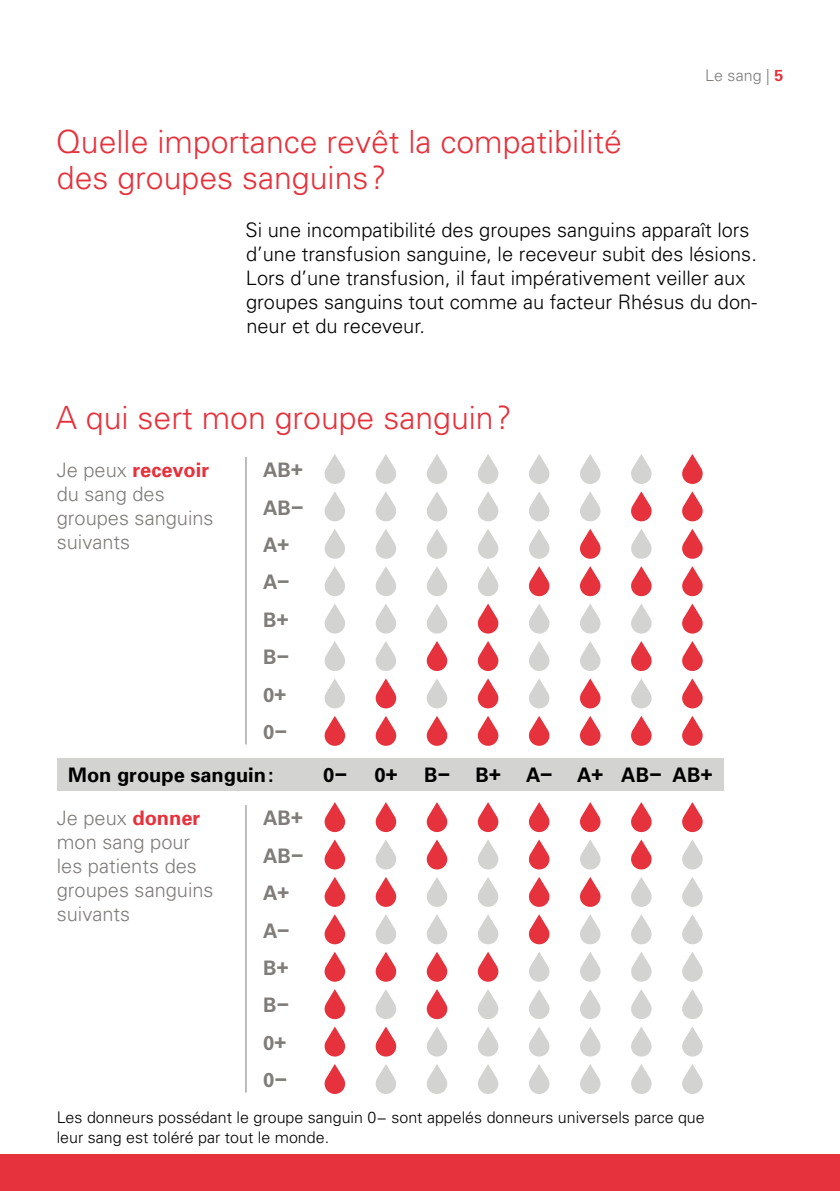
<style>
.page{position:relative;width:840px;height:1191px;background:#fff}
.page>*{position:absolute;margin:0;border:0;box-sizing:border-box;transform-origin:0 0}
.t1{font:300 32px/36px "Univers";color:#e5323d}
.t2{font:300 20px/24px "Univers";color:#000}
.t3{font:300 20px/24px "Univers";color:#7f7c7a}
.t4{font:700 20px/37.2px "Univers LT Pro 65";letter-spacing:.005em;color:#7f7c7a}
.t5{font:700 20px "Univers LT Pro 65";color:#000}
.t6{font:700 20px "Univers";color:#000}
.t7{font:300 16px/20px "Univers";color:#000}
.t8{font:300 16px "Univers";letter-spacing:.01em;color:#7f7c7a}
.s1{font-weight:700;color:#e5323d}
</style>
<div class="page">
<div style="left:57px;top:758px;width:666px;height:33px;background:#d3d3d2"></div>
<svg style="left:324px;top:716px;width:21px;height:30px"></svg>
<svg style="left:375px;top:716px;width:21px;height:30px"></svg>
<svg style="left:426px;top:716px;width:21px;height:30px"></svg>
<svg style="left:477px;top:716px;width:21px;height:30px"></svg>
<svg style="left:528px;top:716px;width:21px;height:30px"></svg>
<svg style="left:580px;top:716px;width:20px;height:30px"></svg>
<svg style="left:631px;top:716px;width:20px;height:30px"></svg>
<svg style="left:682px;top:716px;width:20px;height:30px"></svg>
<svg style="left:324px;top:1064px;width:21px;height:30px"></svg>
<svg style="left:375px;top:1064px;width:21px;height:30px"></svg>
<svg style="left:426px;top:1064px;width:21px;height:30px"></svg>
<svg style="left:478px;top:1064px;width:20px;height:30px"></svg>
<svg style="left:529px;top:1064px;width:20px;height:30px"></svg>
<svg style="left:580px;top:1064px;width:20px;height:30px"></svg>
<svg style="left:631px;top:1064px;width:20px;height:30px"></svg>
<svg style="left:682px;top:1064px;width:20px;height:30px"></svg>
<svg style="left:324px;top:679px;width:21px;height:29px"></svg>
<svg style="left:375px;top:678px;width:21px;height:30px"></svg>
<svg style="left:426px;top:679px;width:21px;height:29px"></svg>
<svg style="left:477px;top:678px;width:21px;height:30px"></svg>
<svg style="left:529px;top:679px;width:20px;height:29px"></svg>
<svg style="left:580px;top:678px;width:20px;height:30px"></svg>
<svg style="left:631px;top:679px;width:20px;height:29px"></svg>
<svg style="left:682px;top:678px;width:20px;height:30px"></svg>
<svg style="left:324px;top:1026px;width:21px;height:30px"></svg>
<svg style="left:375px;top:1026px;width:21px;height:30px"></svg>
<svg style="left:426px;top:1027px;width:21px;height:29px"></svg>
<svg style="left:478px;top:1027px;width:20px;height:29px"></svg>
<svg style="left:529px;top:1027px;width:20px;height:29px"></svg>
<svg style="left:580px;top:1027px;width:20px;height:29px"></svg>
<svg style="left:631px;top:1027px;width:20px;height:29px"></svg>
<svg style="left:682px;top:1027px;width:20px;height:29px"></svg>
<svg style="left:324px;top:641px;width:21px;height:30px"></svg>
<svg style="left:375px;top:641px;width:21px;height:30px"></svg>
<svg style="left:426px;top:641px;width:21px;height:30px"></svg>
<svg style="left:477px;top:641px;width:21px;height:30px"></svg>
<svg style="left:529px;top:641px;width:20px;height:30px"></svg>
<svg style="left:580px;top:641px;width:20px;height:30px"></svg>
<svg style="left:631px;top:641px;width:20px;height:30px"></svg>
<svg style="left:682px;top:641px;width:20px;height:30px"></svg>
<svg style="left:324px;top:989px;width:21px;height:30px"></svg>
<svg style="left:375px;top:989px;width:21px;height:30px"></svg>
<svg style="left:426px;top:989px;width:21px;height:30px"></svg>
<svg style="left:478px;top:989px;width:20px;height:30px"></svg>
<svg style="left:529px;top:989px;width:20px;height:30px"></svg>
<svg style="left:580px;top:989px;width:20px;height:30px"></svg>
<svg style="left:631px;top:989px;width:20px;height:30px"></svg>
<svg style="left:682px;top:989px;width:20px;height:30px"></svg>
<svg style="left:324px;top:604px;width:21px;height:29px"></svg>
<svg style="left:375px;top:604px;width:21px;height:29px"></svg>
<svg style="left:426px;top:604px;width:21px;height:29px"></svg>
<svg style="left:477px;top:603px;width:21px;height:30px"></svg>
<svg style="left:529px;top:604px;width:20px;height:29px"></svg>
<svg style="left:580px;top:604px;width:20px;height:29px"></svg>
<svg style="left:631px;top:604px;width:20px;height:29px"></svg>
<svg style="left:682px;top:603px;width:20px;height:30px"></svg>
<svg style="left:324px;top:952px;width:21px;height:29px"></svg>
<svg style="left:375px;top:952px;width:21px;height:29px"></svg>
<svg style="left:426px;top:952px;width:21px;height:29px"></svg>
<svg style="left:477px;top:952px;width:21px;height:29px"></svg>
<svg style="left:529px;top:952px;width:20px;height:29px"></svg>
<svg style="left:580px;top:952px;width:20px;height:29px"></svg>
<svg style="left:631px;top:952px;width:20px;height:29px"></svg>
<svg style="left:682px;top:952px;width:20px;height:29px"></svg>
<svg style="left:324px;top:566px;width:21px;height:30px"></svg>
<svg style="left:375px;top:566px;width:21px;height:30px"></svg>
<svg style="left:426px;top:567px;width:21px;height:29px"></svg>
<svg style="left:478px;top:566px;width:20px;height:30px"></svg>
<svg style="left:528px;top:566px;width:21px;height:30px"></svg>
<svg style="left:580px;top:566px;width:20px;height:30px"></svg>
<svg style="left:631px;top:566px;width:20px;height:30px"></svg>
<svg style="left:682px;top:566px;width:20px;height:30px"></svg>
<svg style="left:324px;top:914px;width:21px;height:30px"></svg>
<svg style="left:375px;top:915px;width:21px;height:29px"></svg>
<svg style="left:426px;top:915px;width:21px;height:29px"></svg>
<svg style="left:478px;top:915px;width:20px;height:29px"></svg>
<svg style="left:528px;top:914px;width:21px;height:30px"></svg>
<svg style="left:580px;top:914px;width:20px;height:30px"></svg>
<svg style="left:631px;top:914px;width:20px;height:30px"></svg>
<svg style="left:682px;top:914px;width:20px;height:30px"></svg>
<svg style="left:324px;top:529px;width:21px;height:30px"></svg>
<svg style="left:375px;top:529px;width:21px;height:30px"></svg>
<svg style="left:426px;top:529px;width:21px;height:30px"></svg>
<svg style="left:478px;top:529px;width:20px;height:30px"></svg>
<svg style="left:529px;top:529px;width:20px;height:30px"></svg>
<svg style="left:580px;top:529px;width:20px;height:30px"></svg>
<svg style="left:631px;top:529px;width:20px;height:30px"></svg>
<svg style="left:682px;top:529px;width:20px;height:30px"></svg>
<svg style="left:324px;top:877px;width:21px;height:30px"></svg>
<svg style="left:375px;top:877px;width:21px;height:30px"></svg>
<svg style="left:426px;top:877px;width:21px;height:30px"></svg>
<svg style="left:478px;top:877px;width:20px;height:30px"></svg>
<svg style="left:528px;top:877px;width:21px;height:30px"></svg>
<svg style="left:580px;top:877px;width:20px;height:30px"></svg>
<svg style="left:631px;top:877px;width:20px;height:30px"></svg>
<svg style="left:682px;top:877px;width:20px;height:30px"></svg>
<svg style="left:324px;top:492px;width:21px;height:29px"></svg>
<svg style="left:375px;top:492px;width:21px;height:29px"></svg>
<svg style="left:426px;top:492px;width:21px;height:29px"></svg>
<svg style="left:478px;top:492px;width:20px;height:29px"></svg>
<svg style="left:529px;top:492px;width:20px;height:29px"></svg>
<svg style="left:580px;top:491px;width:20px;height:30px"></svg>
<svg style="left:631px;top:491px;width:20px;height:30px"></svg>
<svg style="left:682px;top:491px;width:20px;height:30px"></svg>
<svg style="left:324px;top:839px;width:21px;height:30px"></svg>
<svg style="left:375px;top:840px;width:21px;height:29px"></svg>
<svg style="left:426px;top:839px;width:21px;height:30px"></svg>
<svg style="left:478px;top:840px;width:20px;height:29px"></svg>
<svg style="left:528px;top:839px;width:21px;height:30px"></svg>
<svg style="left:580px;top:840px;width:20px;height:29px"></svg>
<svg style="left:631px;top:839px;width:20px;height:30px"></svg>
<svg style="left:682px;top:840px;width:20px;height:29px"></svg>
<svg style="left:324px;top:454px;width:21px;height:30px"></svg>
<svg style="left:375px;top:454px;width:21px;height:30px"></svg>
<svg style="left:426px;top:454px;width:21px;height:30px"></svg>
<svg style="left:478px;top:454px;width:20px;height:30px"></svg>
<svg style="left:529px;top:454px;width:20px;height:30px"></svg>
<svg style="left:580px;top:454px;width:20px;height:30px"></svg>
<svg style="left:631px;top:454px;width:20px;height:30px"></svg>
<svg style="left:682px;top:454px;width:20px;height:30px"></svg>
<svg style="left:324px;top:802px;width:21px;height:30px"></svg>
<svg style="left:375px;top:802px;width:21px;height:30px"></svg>
<svg style="left:426px;top:802px;width:21px;height:30px"></svg>
<svg style="left:477px;top:802px;width:21px;height:30px"></svg>
<svg style="left:528px;top:802px;width:21px;height:30px"></svg>
<svg style="left:580px;top:802px;width:20px;height:30px"></svg>
<svg style="left:631px;top:802px;width:20px;height:30px"></svg>
<svg style="left:682px;top:802px;width:20px;height:30px"></svg>
<hr style="left:245px;top:457px;width:1px;height:287px;background:#7f7c7a">
<hr style="left:245px;top:805px;width:1px;height:287px;background:#7f7c7a">
<div style="left:0;top:1154px;width:839px;height:37px;background:#e5323d"></div>
<h1 class="t1" style="left:56px;top:127px;width:567px">Quelle importance revêt la compatibilité des groupes sanguins ?</h1>
<p class="t8" style="left:704px;top:69px;width:80px">Le sang | <span class="s1">5</span></p>
<p class="t2" style="left:245px;top:220px;width:512px">Si une incompatibilité des groupes sanguins apparaît lors d’une transfusion sanguine, le receveur subit des lésions.<br>Lors d’une transfusion, il faut impérativement veiller aux groupes sanguins tout comme au facteur Rhésus du don&shy;neur et du receveur.</p>
<h1 class="t1" style="left:56px;top:403px;width:457px">A qui sert mon groupe sanguin ?</h1>
<p class="t3" style="left:57px;top:460px;width:158px">Je peux <span class="s1">recevoir </span>du sang des groupes sanguins suivants</p>
<p class="t4" style="left:263px;top:451px;width:42px">AB+<br>AB−<br>A+<br>A−<br>B+<br>B−<br>0+<br>0−</p>
<p class="t6" style="left:68px;top:767px;width:207px">Mon groupe sanguin :</p>
<p class="t5" style="left:323px;top:762px;width:25px">0−</p>
<p class="t5" style="left:374px;top:762px;width:25px">0+</p>
<p class="t5" style="left:424px;top:762px;width:27px">B−</p>
<p class="t5" style="left:475px;top:762px;width:27px">B+</p>
<p class="t5" style="left:525px;top:763px;width:188px">A− A+ AB− AB+</p>
<p class="t3" style="left:57px;top:808px;width:158px">Je peux <span class="s1">donner </span>mon sang pour les patients des groupes sanguins suivants</p>
<p class="t4" style="left:263px;top:799px;width:42px">AB+<br>AB−<br>A+<br>A−<br>B+<br>B−<br>0+<br>0−</p>
<p class="t7" style="left:57px;top:1108px;width:649px">Les donneurs possédant le groupe sanguin 0− sont appelés donneurs universels parce que leur sang est toléré par tout le monde.</p>
</div>
